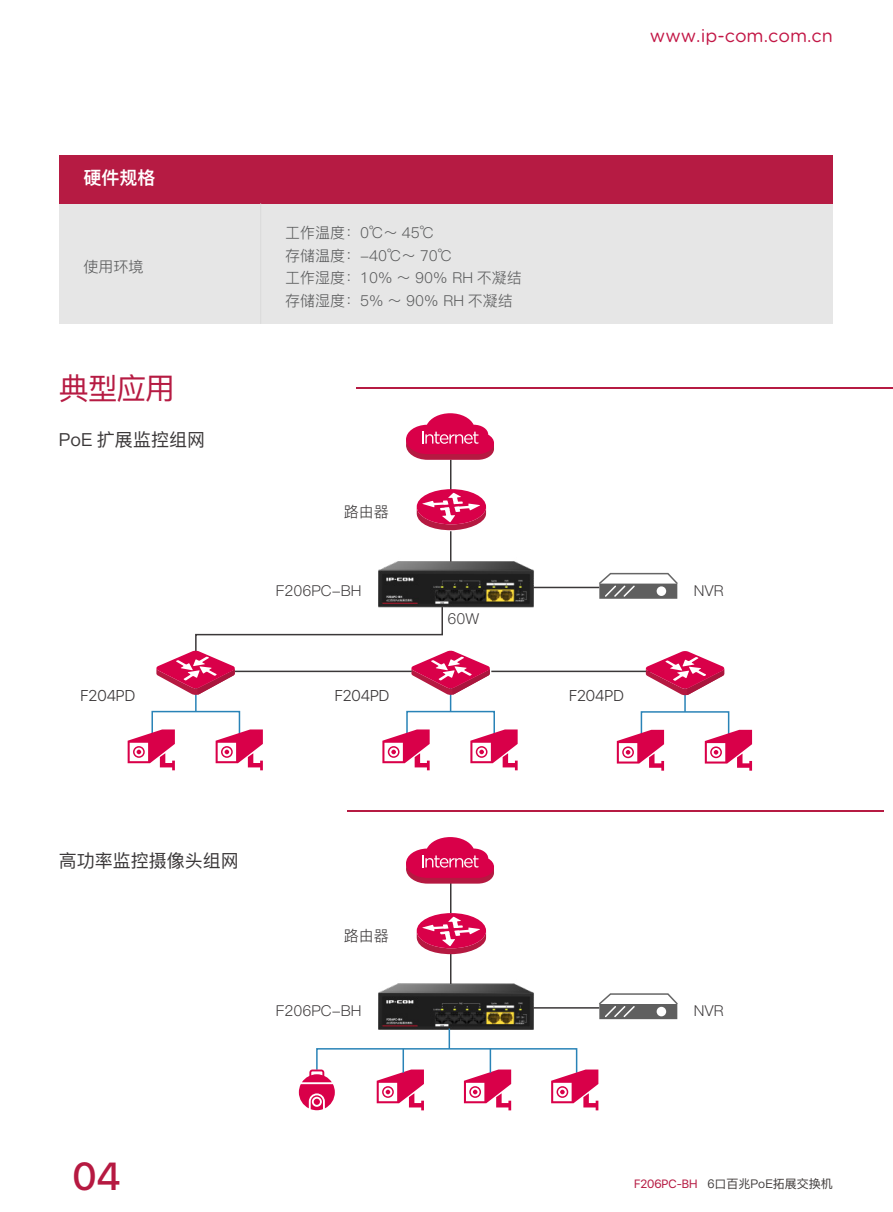
<style>
.page{position:relative;width:893px;height:1212px;background:#fff}
.page>*{position:absolute;margin:0;border:0;box-sizing:border-box;transform-origin:0 0}
.t1{font:500 38.85px "SF Pro Display";color:#b61941}
.t2{font:30px "Ping Fang SC Medium";color:#b61b43}
.t3{font:18px "Ping Fang SC Medium";color:#3b3839}
.t4{font:18px "Gotham Rounded";color:#c21645}
.t5{font:18px "Ping Fang SC Heavy";color:#fff}
.t6{font:300 15.6px "SF Pro Display";color:#3b3839}
.t7{font:15px/22.5px "Ping Fang SC Regular";color:#58595a}
.t8{font:15px "Ping Fang SC Regular";color:#3b3839}
.t9{font:12px "Ping Fang SC Medium";color:#3e3a39}
.s1{font-family:"SF Pro Display";color:#b61b43}
</style>
<div class="page">
<div style="left:59px;top:203px;width:774px;height:121px;background:#e6e6e6"></div>
<div style="left:59px;top:155px;width:774px;height:48px;background:#b61b43"></div>
<hr style="left:260px;top:203px;width:1px;height:121px;background:#dcdcdc">
<img style="left:378px;top:538px;width:166px;height:70px">
<img style="left:378px;top:960px;width:166px;height:68px">
<hr style="left:356px;top:387px;width:537px;height:1px;background:#b61b43">
<hr style="left:348px;top:810px;width:536px;height:2px;background:#b61b43">
<hr style="left:450px;top:460px;width:1px;height:30px;background:#3b3839">
<hr style="left:450px;top:883px;width:1px;height:30px;background:#3b3839">
<hr style="left:450px;top:953px;width:1px;height:31px;background:#3b3839">
<hr style="left:450px;top:531px;width:1px;height:31px;background:#3b3839">
<svg style="left:406px;top:413px;width:88px;height:47px"></svg>
<div style="left:417px;top:489px;width:69px;height:35px;background:#d90049;border-radius:50%"></div>
<svg style="left:417px;top:493px;width:69px;height:37px"></svg>
<div style="left:406px;top:711px;width:89px;height:25px;border:2px solid #2983b7"></div>
<svg style="left:382px;top:729px;width:48px;height:41px"></svg>
<svg style="left:470px;top:729px;width:48px;height:41px"></svg>
<div style="left:151px;top:711px;width:89px;height:25px;border:2px solid #2983b7"></div>
<svg style="left:128px;top:729px;width:47px;height:41px"></svg>
<svg style="left:216px;top:729px;width:47px;height:41px"></svg>
<svg style="left:406px;top:837px;width:88px;height:46px"></svg>
<div style="left:417px;top:913px;width:69px;height:35px;background:#d90049;border-radius:50%"></div>
<svg style="left:417px;top:917px;width:69px;height:37px"></svg>
<hr style="left:533px;top:1007px;width:66px;height:1px;background:#3b3839">
<svg style="left:597px;top:993px;width:81px;height:26px"></svg>
<hr style="left:533px;top:587px;width:66px;height:1px;background:#3b3839">
<svg style="left:597px;top:572px;width:81px;height:27px"></svg>
<svg style="left:299px;top:1028px;width:299px;height:82px"></svg>
<hr style="left:491px;top:671px;width:177px;height:1px;background:#3b3839">
<svg style="left:156px;top:605px;width:334px;height:106px"></svg>
<div style="left:641px;top:711px;width:88px;height:26px;border:2px solid #2983b7"></div>
<hr style="left:684px;top:688px;width:2px;height:24px;background:#2983b7">
<svg style="left:645px;top:651px;width:80px;height:44px"></svg>
<svg style="left:617px;top:730px;width:47px;height:41px"></svg>
<svg style="left:705px;top:730px;width:47px;height:41px"></svg>
<p class="t4" style="left:650px;top:23px;width:185px">www.ip-com.com.cn</p>
<p class="t5" style="left:84px;top:167px;width:73px">硬件规格</p>
<p class="t7" style="left:84px;top:255px;width:61px">使用环境</p>
<h2 class="t2" style="left:59px;top:370px;width:118px">典型应用</h2>
<p class="t3" style="left:59px;top:429px;width:148px">PoE 扩展监控组网</p>
<p class="t7" style="left:285px;top:222px;width:238px">工作温度：0℃～ 45℃<br>存储温度：-40℃～ 70℃<br>工作湿度：10% ～ 90% RH 不凝结存储湿度：5% ～ 90% RH 不凝结</p>
<p class="t8" style="left:344px;top:502px;width:46px">路由器</p>
<p class="t8" style="left:276px;top:582px;width:87px">F206PC-BH</p>
<p class="t8" style="left:447px;top:610px;width:33px">60W</p>
<p class="t6" style="left:81px;top:684px;width:56px">F204PD</p>
<p class="t6" style="left:335px;top:684px;width:56px">F204PD</p>
<p class="t6" style="left:569px;top:684px;width:56px">F204PD</p>
<p class="t8" style="left:694px;top:582px;width:32px">NVR</p>
<p class="t3" style="left:59px;top:850px;width:181px">高功率监控摄像头组网</p>
<p class="t8" style="left:344px;top:926px;width:46px">路由器</p>
<h1 class="t1" style="left:72px;top:1148px;width:50px">04</h1>
<p class="t8" style="left:276px;top:1002px;width:87px">F206PC-BH</p>
<p class="t8" style="left:694px;top:1002px;width:32px">NVR</p>
<p class="t9" style="left:634px;top:1177px;width:200px"><span class="s1">F206PC-BH</span> 6口百兆PoE拓展交换机</p>
</div>
